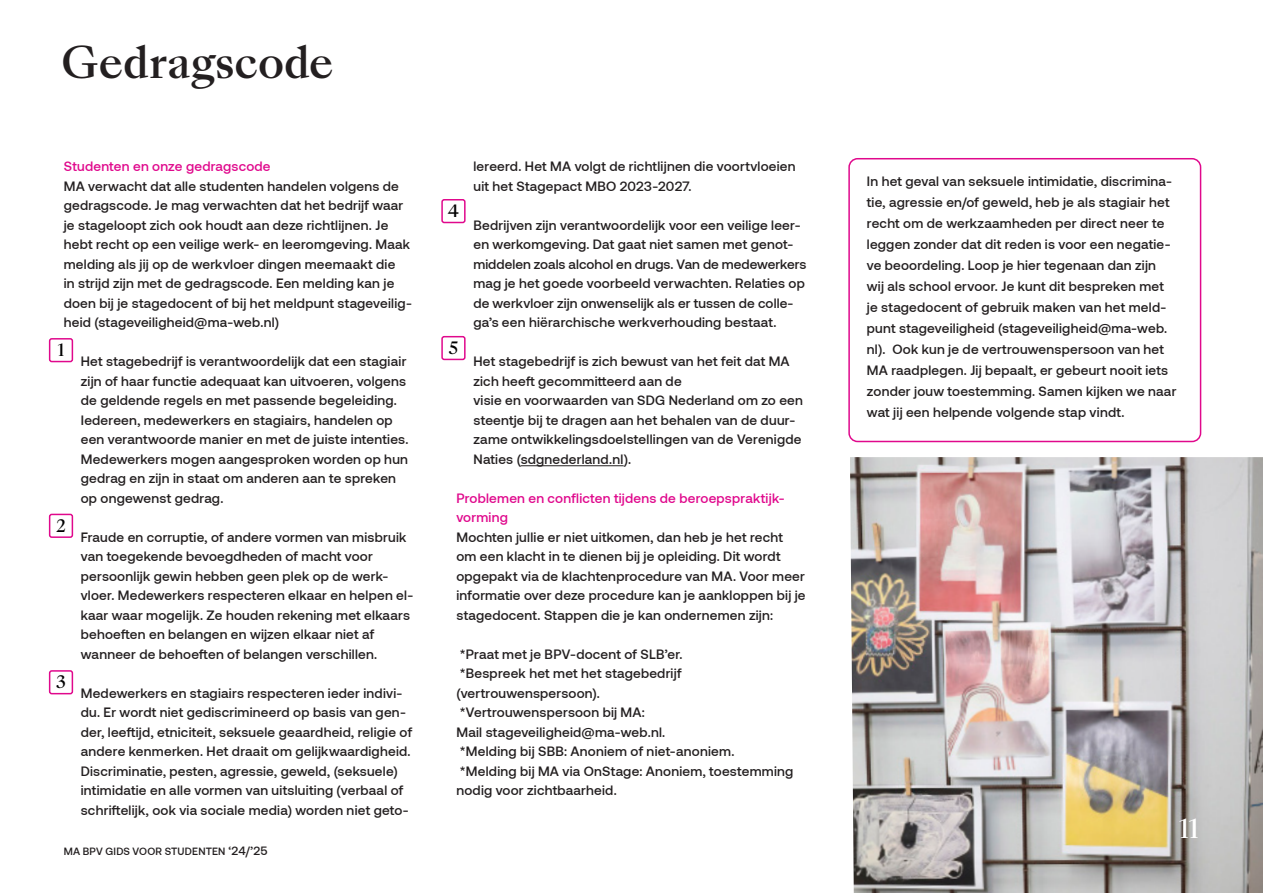
<style>
.page{position:relative;width:1263px;height:893px;background:#fff}
.page>*{position:absolute;margin:0;border:0;box-sizing:border-box;transform-origin:0 0}
.t1{font:500 42px "Sang Bleu Kingdom";color:#231f20}
.t2{font:500 25.5px "Sang Bleu Kingdom";color:#fff}
.t3{font:500 16.5px "Sang Bleu Kingdom";color:#000}
.t4{font:500 13.5px/19.5px "Aeonik";letter-spacing:.02em;color:#231f20}
.t5{font:500 13.5px/19.5px "Aeonik";letter-spacing:.02em;color:#e0088c}
.t6{font:500 10.5px "Aeonik";letter-spacing:.02em;color:#231f20}
.s1{font-size:12px}
</style>
<div class="page">
<img style="left:850px;top:457px;width:413px;height:436px">
<hr style="left:521px;top:465px;width:103px;height:1px;background:#231f20">
<div style="left:848px;top:158px;width:353px;height:284px;border:2px solid #e0088c;border-radius:9px"></div>
<div style="left:49px;top:338px;width:24px;height:24px;border:2px solid #e0088c;border-radius:2px"></div>
<div style="left:49px;top:514px;width:24px;height:24px;border:2px solid #e0088c;border-radius:2px"></div>
<div style="left:441px;top:199px;width:25px;height:24px;border:2px solid #e0088c;border-radius:2px"></div>
<div style="left:441px;top:336px;width:25px;height:24px;border:2px solid #e0088c;border-radius:2px"></div>
<div style="left:49px;top:670px;width:24px;height:24px;border:2px solid #e0088c;border-radius:2px"></div>
<p class="t1" style="left:62px;top:33px;width:273px">Gedragscode</p>
<p class="t5" style="left:64px;top:156px;width:208px">Studenten en onze gedragscode</p>
<p class="t4" style="left:64px;top:176px;width:350px">MA verwacht dat alle studenten handelen volgens de gedragscode. Je mag verwachten dat het bedrijf waar je stageloopt zich ook houdt aan deze richtlijnen. Je hebt recht op een veilige werk- en leeromgeving. Maak melding als jij op de werkvloer dingen meemaakt die<br>in strijd zijn met de gedragscode. Een melding kan je doen bij je stagedocent of bij het meldpunt stageveilig&shy;heid (stageveiligheid@ma-web.nl)</p>
<p class="t4" style="left:81px;top:351px;width:329px">Het stagebedrijf is verantwoordelijk dat een stagiair zijn of haar functie adequaat kan uitvoeren, volgens de geldende regels en met passende begeleiding.<br>Iedereen, medewerkers en stagiairs, handelen op een verantwoorde manier en met de juiste intenties.<br>Medewerkers mogen aangesproken worden op hun gedrag en zijn in staat om anderen aan te spreken op ongewenst gedrag.</p>
<p class="t4" style="left:81px;top:527px;width:334px">Fraude en corruptie, of andere vormen van misbruik van toegekende bevoegdheden of macht voor persoonlijk gewin hebben geen plek op de werk&shy;vloer. Medewerkers respecteren elkaar en helpen el&shy;kaar waar mogelijk. Ze houden rekening met elkaars behoeften en belangen en wijzen elkaar niet af wanneer de behoeften of belangen verschillen.</p>
<p class="t4" style="left:81px;top:683px;width:333px">Medewerkers en stagiairs respecteren ieder indivi&shy;du. Er wordt niet gediscrimineerd op basis van gen&shy;der, leeftijd, etniciteit, seksuele geaardheid, religie of andere kenmerken. Het draait om gelijkwaardigheid.<br>Discriminatie, pesten, agressie, geweld, (seksuele) intimidatie en alle vormen van uitsluiting (verbaal of schriftelijk, ook via sociale media) worden niet geto-</p>
<p class="t3" style="left:58px;top:338px;width:8px">1</p>
<p class="t3" style="left:56px;top:514px;width:11px">2</p>
<p class="t3" style="left:56px;top:671px;width:11px">3</p>
<p class="t6" style="left:64px;top:845px;width:205px">MA BPV GIDS VOOR STUDENTEN <span class="s1">‘24/’25</span></p>
<p class="t4" style="left:473px;top:156px;width:324px">lereerd. Het MA volgt de richtlijnen die voortvloeien uit het Stagepact MBO 2023-2027.</p>
<p class="t4" style="left:473px;top:215px;width:335px">Bedrijven zijn verantwoordelijk voor een veilige leer&shy;en werkomgeving. Dat gaat niet samen met genot&shy;middelen zoals alcohol en drugs. Van de medewerkers mag je het goede voorbeeld verwachten. Relaties op de werkvloer zijn onwenselijk als er tussen de colle&shy;ga’s een hiërarchische werkverhouding bestaat.</p>
<p class="t4" style="left:473px;top:351px;width:331px">Het stagebedrijf is zich bewust van het feit dat MA zich heeft gecommitteerd aan de<br>visie en voorwaarden van SDG Nederland om zo een steentje bij te dragen aan het behalen van de duur&shy;zame ontwikkelingsdoelstellingen van de Verenigde Naties (sdgnederland.nl).</p>
<p class="t5" style="left:456px;top:488px;width:329px">Problemen en conflicten tijdens de beroepspraktijk&shy;vorming</p>
<p class="t4" style="left:456px;top:527px;width:351px">Mochten jullie er niet uitkomen, dan heb je het recht om een klacht in te dienen bij je opleiding. Dit wordt opgepakt via de klachtenprocedure van MA. Voor meer informatie over deze procedure kan je aankloppen bij je stagedocent. Stappen die je kan ondernemen zijn:</p>
<p class="t4" style="left:460px;top:644px;width:224px">*Praat met je BPV-docent of SLB’er.</p>
<p class="t4" style="left:460px;top:663px;width:223px">*Bespreek het met het stagebedrijf</p>
<p class="t4" style="left:456px;top:683px;width:145px">(vertrouwenspersoon).</p>
<p class="t4" style="left:460px;top:702px;width:187px">*Vertrouwenspersoon bij MA:</p>
<p class="t4" style="left:456px;top:722px;width:210px">Mail stageveiligheid@ma-web.nl.</p>
<p class="t4" style="left:460px;top:741px;width:276px">*Melding bij SBB: Anoniem of niet-anoniem.</p>
<p class="t4" style="left:456px;top:761px;width:338px">*Melding bij MA via OnStage: Anoniem, toestemming nodig voor zichtbaarheid.</p>
<p class="t3" style="left:448px;top:199px;width:13px">4</p>
<p class="t3" style="left:449px;top:336px;width:11px">5</p>
<p class="t4" style="left:867px;top:171px;width:311px;line-height:21px">In het geval van seksuele intimidatie, discrimina&shy;tie, agressie en/of geweld, heb je als stagiair het recht om de werkzaamheden per direct neer te leggen zonder dat dit reden is voor een negatie&shy;ve beoordeling. Loop je hier tegenaan dan zijn wij als school ervoor. Je kunt dit bespreken met je stagedocent of gebruik maken van het meld&shy;punt stageveiligheid (stageveiligheid@ma-web. nl). Ook kun je de vertrouwenspersoon van het MA raadplegen. Jij bepaalt, er gebeurt nooit iets zonder jouw toestemming. Samen kijken we naar wat jij een helpende volgende stap vindt.</p>
<p class="t2" style="left:1179px;top:810px;width:21px">11</p>
</div>
